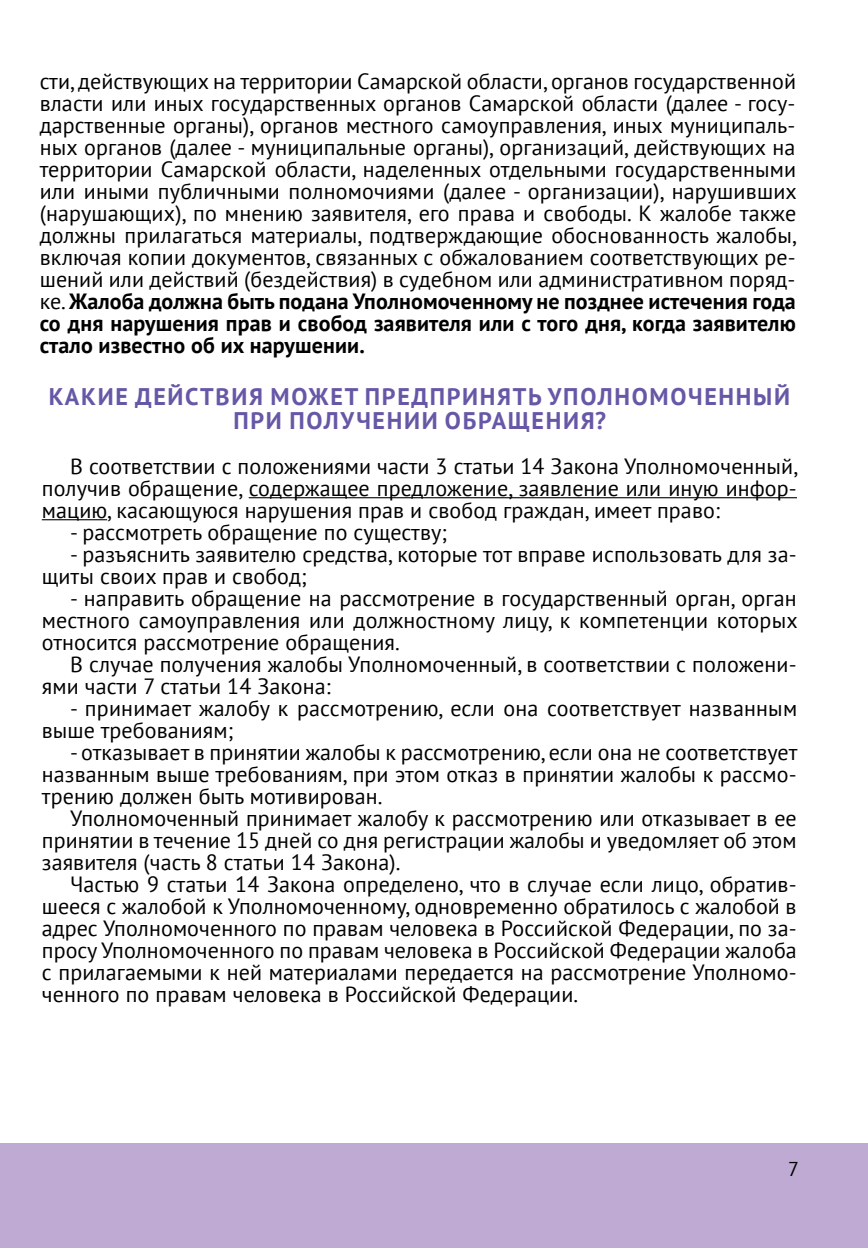
<style>
.page{position:relative;width:868px;height:1248px;background:#fff}
.page>*{position:absolute;margin:0;border:0;box-sizing:border-box;transform-origin:0 0}
.t1{font:700 24px/24px "PT Sans";letter-spacing:.07em;color:#6658a6;text-align:center}
.t2{font:22px/22px "PT Sans";letter-spacing:.005em;color:#000;text-align:justify}
.t3{font:20px "PT Sans";color:#000}
.s1{font-weight:700}
</style>
<div class="page">
<div style="left:0;top:1143px;width:867px;height:104px;background:#beaad2"></div>
<hr style="left:249px;top:497px;width:547px;height:1px;background:#000">
<hr style="left:42px;top:519px;width:65px;height:1px;background:#000">
<p class="t2" style="left:40px;top:70px;width:759px">сти, действующих на территории Самарской области, органов государственной власти или иных государственных органов Самарской области (далее - госу&shy;дарственные органы), органов местного самоуправления, иных муниципаль&shy;ных органов (далее - муниципальные органы), организаций, действующих на территории Самарской области, наделенных отдельными государственными или иными публичными полномочиями (далее - организации), нарушивших (нарушающих), по мнению заявителя, его права и свободы. К жалобе также должны прилагаться материалы, подтверждающие обоснованность жалобы, включая копии документов, связанных с обжалованием соответствующих ре&shy;шений или действий (бездействия) в судебном или административном поряд&shy;ке. <span class="s1">Жалоба должна быть подана Уполномоченному не позднее истечения года со дня нарушения прав и свобод заявителя или с того дня, когда заявителю стало известно об их нарушении.</span></p>
<p class="t1" style="left:49px;top:384px;width:742px">КАКИЕ ДЕЙСТВИЯ МОЖЕТ ПРЕДПРИНЯТЬ УПОЛНОМОЧЕННЫЙ<br>ПРИ ПОЛУЧЕНИИ ОБРАЩЕНИЯ?</p>
<p class="t2" style="left:42px;top:455px;width:758px;text-indent:28px">В соответствии с положениями части 3 статьи 14 Закона Уполномоченный, получив обращение, содержащее предложение, заявление или иную инфор&shy;мацию, касающуюся нарушения прав и свобод граждан, имеет право:</p>
<p class="t2" style="left:70px;top:521px;width:378px">- рассмотреть обращение по существу;</p>
<p class="t2" style="left:42px;top:543px;width:756px;text-indent:28px">- разъяснить заявителю средства, которые тот вправе использовать для за&shy;щиты своих прав и свобод;</p>
<p class="t2" style="left:42px;top:587px;width:757px;text-indent:28px">- направить обращение на рассмотрение в государственный орган, орган местного самоуправления или должностному лицу, к компетенции которых относится рассмотрение обращения.</p>
<p class="t2" style="left:42px;top:653px;width:756px;text-indent:28px">В случае получения жалобы Уполномоченный, в соответствии с положени&shy;ями части 7 статьи 14 Закона:</p>
<p class="t2" style="left:42px;top:697px;width:756px;text-indent:28px">- принимает жалобу к рассмотрению, если она соответствует названным выше требованиям;</p>
<p class="t2" style="left:42px;top:741px;width:757px;text-indent:28px">- отказывает в принятии жалобы к рассмотрению, если она не соответствует названным выше требованиям, при этом отказ в принятии жалобы к рассмо&shy;трению должен быть мотивирован.</p>
<p class="t2" style="left:42px;top:807px;width:756px;text-indent:28px">Уполномоченный принимает жалобу к рассмотрению или отказывает в ее принятии в течение 15 дней со дня регистрации жалобы и уведомляет об этом заявителя (часть 8 статьи 14 Закона).</p>
<p class="t2" style="left:42px;top:873px;width:756px;text-indent:28px">Частью 9 статьи 14 Закона определено, что в случае если лицо, обратив&shy;шееся с жалобой к Уполномоченному, одновременно обратилось с жалобой в адрес Уполномоченного по правам человека в Российской Федерации, по за&shy;просу Уполномоченного по правам человека в Российской Федерации жалоба с прилагаемыми к ней материалами передается на рассмотрение Уполномо&shy;ченного по правам человека в Российской Федерации.</p>
<p class="t3" style="left:788px;top:1155px;width:12px">7</p>
</div>
